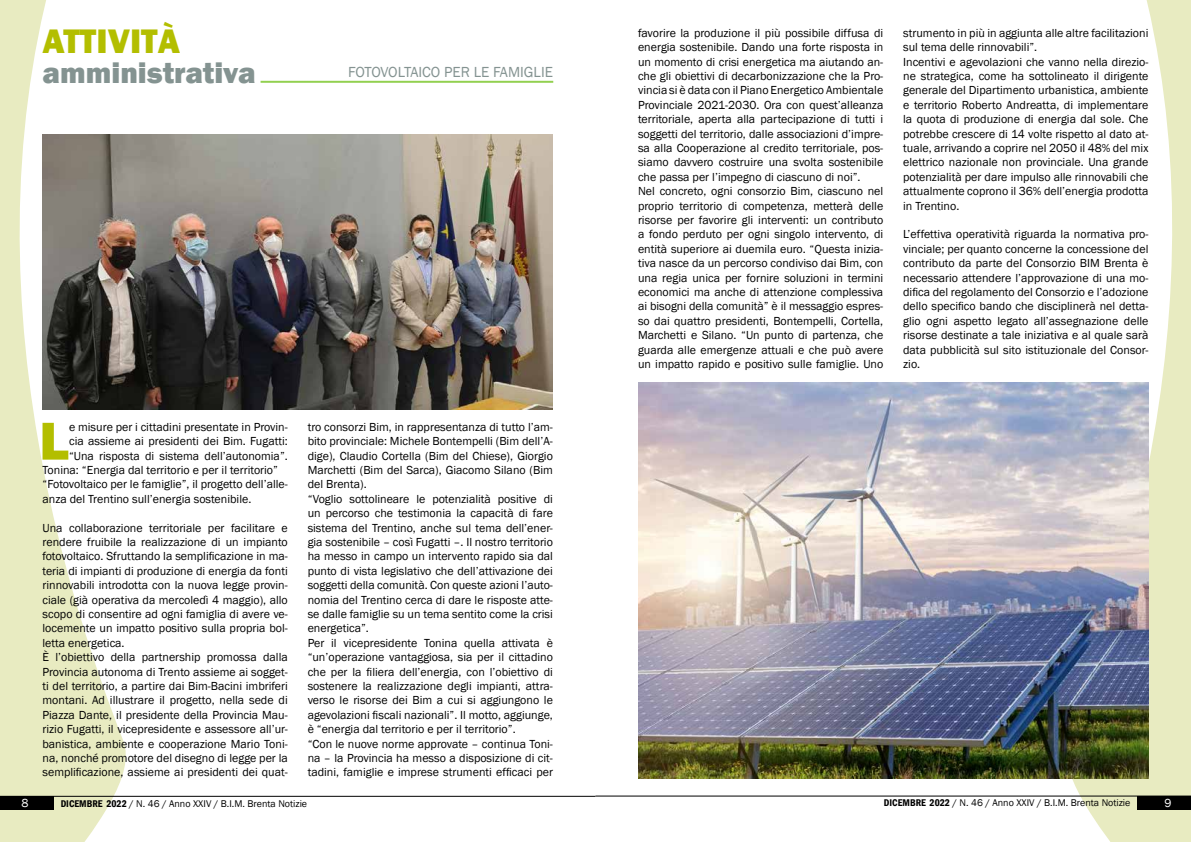
<style>
.page{position:relative;width:1191px;height:842px;background:#fff}
.page>*{position:absolute;margin:0;border:0;box-sizing:border-box;transform-origin:0 0}
.t1{font:800 55.2px "Franklin Gothic";color:#b3be00}
.t2{font:800 35px "Franklin Gothic";color:#b3be00}
.t3{font:800 30px "Franklin Gothic";color:#849391}
.t4{font:15px "Franklin Gothic";color:#849391}
.t5{font:12px/14.4px "Franklin Gothic";color:#000}
.t6{font:12px "Franklin Gothic";color:#fff}
.t7{font:10px "Franklin Gothic";color:#000}
.s1{font-weight:600;font-stretch:condensed}
</style>
<div class="page">
<svg style="left:0;top:0;width:251px;height:842px"></svg>
<svg style="left:940px;top:0;width:251px;height:842px"></svg>
<hr style="left:595px;top:796px;width:596px;height:1px;background:#000">
<div style="left:1137px;top:796px;width:54px;height:13px;background:#000"></div>
<hr style="left:0;top:796px;width:595px;height:1px;background:#000">
<div style="left:0;top:796px;width:54px;height:13px;background:#000"></div>
<svg style="left:261px;top:80px;width:292px;height:3px"></svg>
<img style="left:43px;top:135px;width:510px;height:274px">
<img style="left:639px;top:383px;width:509px;height:396px">
<h2 class="t2" style="left:43px;top:18px;width:139px">ATTIVITÀ</h2>
<h3 class="t3" style="left:43px;top:53px;width:214px">amministrativa</h3>
<p class="t4" style="left:348px;top:63px;width:206px">FOTOVOLTAICO PER LE FAMIGLIE</p>
<h1 class="t1" style="left:39px;top:405px;width:31px">L</h1>
<p class="t5" style="left:69px;top:420px;width:220px">e misure per i cittadini presentate in Provin-</p>
<p class="t5" style="left:69px;top:434px;width:220px">cia assieme ai presidenti dei Bim. Fugatti:</p>
<p class="t5" style="left:69px;top:449px;width:220px">“Una risposta di sistema dell’autonomia”.</p>
<p class="t5" style="left:43px;top:463px;width:237px">Tonina: “Energia dal territorio e per il territorio”</p>
<p class="t5" style="left:43px;top:477px;width:247px">“Fotovoltaico per le famiglie”, il progetto dell’alle-</p>
<p class="t5" style="left:43px;top:492px;width:210px">anza del Trentino sull’energia sostenibile.</p>
<p class="t5" style="left:43px;top:521px;width:247px">Una collaborazione territoriale per facilitare e rendere fruibile la realizzazione di un impianto fotovoltaico. Sfruttando la semplificazione in ma&shy;teria di impianti di produzione di energia da fonti rinnovabili introdotta con la nuova legge provin&shy;ciale (già operativa da mercoledì 4 maggio), allo scopo di consentire ad ogni famiglia di avere ve&shy;locemente un impatto positivo sulla propria bol&shy;letta energetica.<br>È l’obiettivo della partnership promossa dalla Provincia autonoma di Trento assieme ai sogget&shy;ti del territorio, a partire dai Bim-Bacini imbriferi montani. Ad illustrare il progetto, nella sede di Piazza Dante, il presidente della Provincia Mau&shy;rizio Fugatti, il vicepresidente e assessore all’ur&shy;banistica, ambiente e cooperazione Mario Toni&shy;na, nonché promotore del disegno di legge per la semplificazione, assieme ai presidenti dei quat-</p>
<p class="t5" style="left:308px;top:420px;width:247px">tro consorzi Bim, in rappresentanza di tutto l’am&shy;bito provinciale: Michele Bontempelli (Bim dell’A&shy;dige), Claudio Cortella (Bim del Chiese), Giorgio Marchetti (Bim del Sarca), Giacomo Silano (Bim del Brenta).<br>“Voglio sottolineare le potenzialità positive di un percorso che testimonia la capacità di fare sistema del Trentino, anche sul tema dell’ener&shy;gia sostenibile – così Fugatti –. Il nostro territorio ha messo in campo un intervento rapido sia dal punto di vista legislativo che dell’attivazione dei soggetti della comunità. Con queste azioni l’auto&shy;nomia del Trentino cerca di dare le risposte atte&shy;se dalle famiglie su un tema sentito come la crisi energetica”.<br>Per il vicepresidente Tonina quella attivata è “un’operazione vantaggiosa, sia per il cittadino che per la filiera dell’energia, con l’obiettivo di sostenere la realizzazione degli impianti, attra&shy;verso le risorse dei Bim a cui si aggiungono le agevolazioni fiscali nazionali”. Il motto, aggiunge, è “energia dal territorio e per il territorio”.<br>“Con le nuove norme approvate – continua Toni&shy;na – la Provincia ha messo a disposizione di cit&shy;tadini, famiglie e imprese strumenti efficaci per</p>
<p class="t5" style="left:638px;top:26px;width:247px">favorire la produzione il più possibile diffusa di energia sostenibile. Dando una forte risposta in un momento di crisi energetica ma aiutando an&shy;che gli obiettivi di decarbonizzazione che la Pro&shy;vincia si è data con il Piano Energetico Ambientale Provinciale 2021-2030. Ora con quest’alleanza territoriale, aperta alla partecipazione di tutti i soggetti del territorio, dalle associazioni d’impre&shy;sa alla Cooperazione al credito territoriale, pos&shy;siamo davvero costruire una svolta sostenibile che passa per l’impegno di ciascuno di noi”.<br>Nel concreto, ogni consorzio Bim, ciascuno nel proprio territorio di competenza, metterà delle risorse per favorire gli interventi: un contributo a fondo perduto per ogni singolo intervento, di entità superiore ai duemila euro. “Questa inizia&shy;tiva nasce da un percorso condiviso dai Bim, con una regia unica per fornire soluzioni in termini economici ma anche di attenzione complessiva ai bisogni della comunità” è il messaggio espres&shy;so dai quattro presidenti, Bontempelli, Cortella, Marchetti e Silano. “Un punto di partenza, che guarda alle emergenze attuali e che può avere un impatto rapido e positivo sulle famiglie. Uno</p>
<p class="t5" style="left:903px;top:26px;width:247px">strumento in più in aggiunta alle altre facilitazioni sul tema delle rinnovabili”.<br>Incentivi e agevolazioni che vanno nella direzio&shy;ne strategica, come ha sottolineato il dirigente generale del Dipartimento urbanistica, ambiente e territorio Roberto Andreatta, di implementare la quota di produzione di energia dal sole. Che potrebbe crescere di 14 volte rispetto al dato at&shy;tuale, arrivando a coprire nel 2050 il 48% del mix elettrico nazionale non provinciale. Una grande potenzialità per dare impulso alle rinnovabili che attualmente coprono il 36% dell’energia prodotta in Trentino.</p>
<p class="t5" style="left:903px;top:227px;width:247px;text-align:justify">L’effettiva operatività riguarda la normativa pro&shy;vinciale; per quanto concerne la concessione del contributo da parte del Consorzio BIM Brenta è necessario attendere l’approvazione di una mo&shy;difica del regolamento del Consorzio e l’adozione dello specifico bando che disciplinerà nel detta&shy;glio ogni aspetto legato all’assegnazione delle risorse destinate a tale iniziativa e al quale sarà data pubblicità sul sito istituzionale del Consor&shy;zio.</p>
<p class="t6" style="left:21px;top:795px;width:9px">8</p>
<p class="t7" style="left:61px;top:797px;width:248px"><span class="s1">DICEMBRE 2022</span> / N. 46 / Anno XXIV / B.I.M. Brenta Notizie</p>
<p class="t7" style="left:884px;top:796px;width:248px"><span class="s1">DICEMBRE 2022</span> / N. 46 / Anno XXIV / B.I.M. Brenta Notizie</p>
<p class="t6" style="left:1164px;top:795px;width:9px">9</p>
</div>
